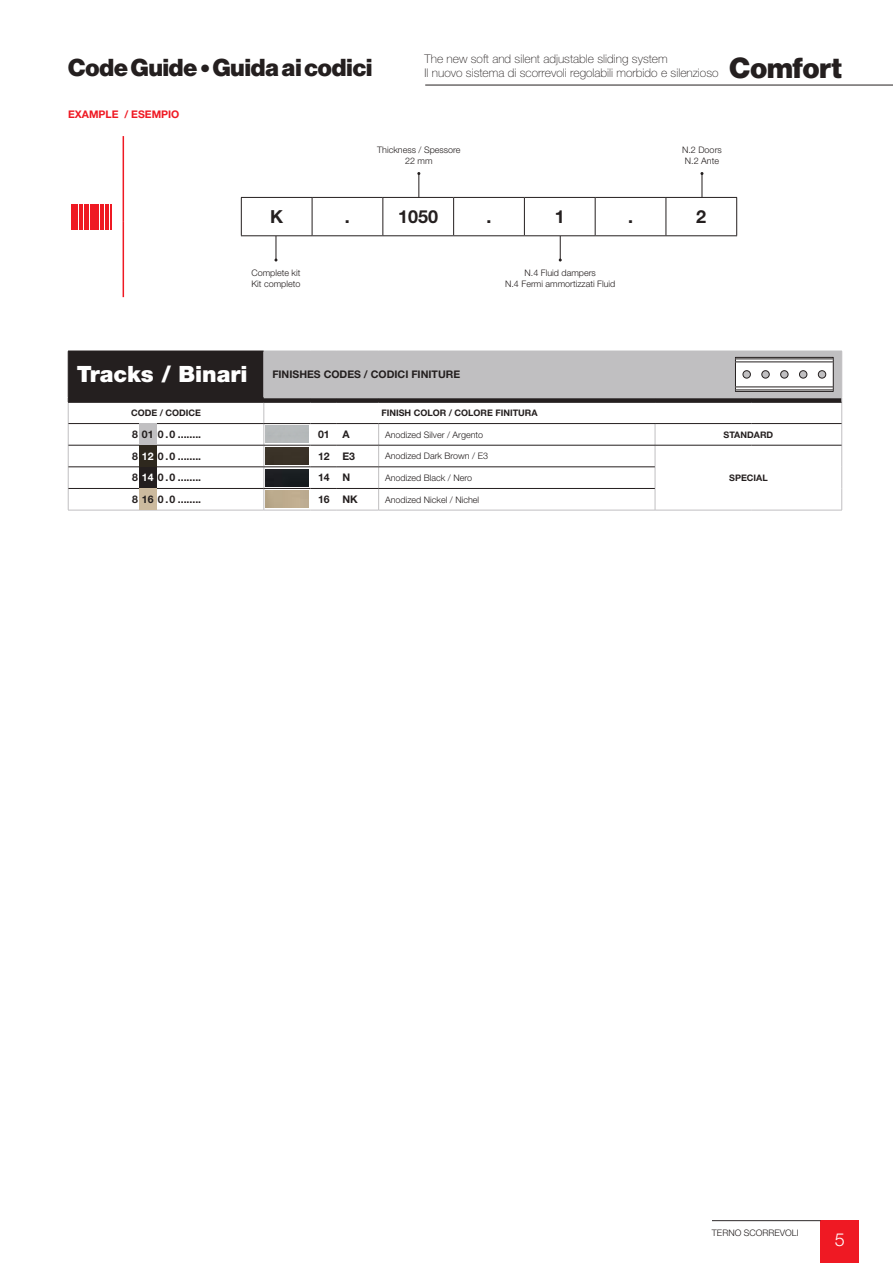
<style>
.page{position:relative;width:893px;height:1263px;background:#fff}
.page>*{position:absolute;margin:0;border:0;box-sizing:border-box;transform-origin:0 0}
.t1{font:900 28.5px "BW Haas Head 95";color:#241f1f}
.t2{font:900 24px "BW Haas Head 95";color:#241f1f}
.t3{font:700 18px "Helvetica Neue LT Std";color:#241f1f}
.t4{font:300 18px "Helvetica Neue LT Std";color:#fff}
.t5{font:100 12px/14.4px "Helvetica Neue LT Std";color:#241f1f}
.t6{font:700 10.5px "Helvetica Neue LT Std";color:#241f1f}
.t7{font:700 10.5px "Helvetica Neue LT Std";color:#ef1923}
.t8{font:300 9px/10.8px "Helvetica Neue LT Std";color:#241f1f;text-align:center}
.t9{font:700 9px "Helvetica Neue LT Std";color:#241f1f}
.s1{font-weight:900;font-size:22.5px;color:#fff}
.s2{color:#fff}
</style>
<div class="page">
<svg style="left:68px;top:351px;width:774px;height:160px"></svg>
<hr style="left:735px;top:359px;width:98px;height:1px;background:#241f1f">
<hr style="left:735px;top:362px;width:98px;height:1px;background:#241f1f">
<hr style="left:735px;top:390px;width:98px;height:1px;background:#241f1f">
<hr style="left:735px;top:387px;width:98px;height:1px;background:#241f1f">
<div style="left:139px;top:424px;width:17px;height:21px;background:#c1c0c2"></div>
<img style="left:266px;top:426px;width:42px;height:17px">
<div style="left:139px;top:445px;width:17px;height:22px;background:#2e281e"></div>
<img style="left:266px;top:447px;width:42px;height:17px">
<div style="left:139px;top:467px;width:17px;height:21px;background:#241f1f"></div>
<img style="left:266px;top:469px;width:42px;height:17px">
<div style="left:139px;top:489px;width:17px;height:21px;background:#ccba9e"></div>
<img style="left:266px;top:491px;width:42px;height:17px">
<hr style="left:123px;top:136px;width:1px;height:85px;background:#ef1923">
<hr style="left:123px;top:221px;width:1px;height:76px;background:#ef1923">
<div style="left:71px;top:204px;width:7px;height:26px;background:#ef1923"></div>
<hr style="left:100px;top:204px;width:4px;height:26px;background:#ef1923">
<div style="left:84px;top:204px;width:5px;height:26px;background:#ef1923"></div>
<div style="left:90px;top:204px;width:5px;height:26px;background:#ef1923"></div>
<svg style="left:96px;top:204px;width:3px;height:26px"></svg>
<hr style="left:79px;top:204px;width:4px;height:26px;background:#ef1923">
<hr style="left:106px;top:204px;width:3px;height:26px;background:#ef1923">
<svg style="left:110px;top:204px;width:1px;height:26px"></svg>
<hr style="left:241px;top:197px;width:71px;height:1px;background:#241f1f">
<hr style="left:241px;top:198px;width:1px;height:37px;background:#241f1f">
<hr style="left:312px;top:197px;width:71px;height:1px;background:#241f1f">
<hr style="left:312px;top:198px;width:1px;height:37px;background:#241f1f">
<hr style="left:383px;top:197px;width:71px;height:1px;background:#241f1f">
<hr style="left:382px;top:198px;width:1px;height:37px;background:#241f1f">
<hr style="left:454px;top:197px;width:70px;height:1px;background:#241f1f">
<hr style="left:453px;top:198px;width:1px;height:37px;background:#241f1f">
<hr style="left:524px;top:197px;width:71px;height:1px;background:#241f1f">
<hr style="left:524px;top:198px;width:1px;height:37px;background:#241f1f">
<hr style="left:595px;top:197px;width:71px;height:1px;background:#241f1f">
<hr style="left:595px;top:198px;width:1px;height:37px;background:#241f1f">
<hr style="left:666px;top:197px;width:71px;height:1px;background:#241f1f">
<hr style="left:666px;top:198px;width:1px;height:37px;background:#241f1f">
<hr style="left:736px;top:198px;width:1px;height:37px;background:#241f1f">
<hr style="left:241px;top:235px;width:71px;height:1px;background:#241f1f">
<hr style="left:312px;top:235px;width:71px;height:1px;background:#241f1f">
<hr style="left:383px;top:235px;width:71px;height:1px;background:#241f1f">
<hr style="left:454px;top:235px;width:70px;height:1px;background:#241f1f">
<hr style="left:524px;top:235px;width:71px;height:1px;background:#241f1f">
<hr style="left:595px;top:235px;width:71px;height:1px;background:#241f1f">
<hr style="left:666px;top:235px;width:71px;height:1px;background:#241f1f">
<svg style="left:274px;top:236px;width:3px;height:25px"></svg>
<svg style="left:417px;top:172px;width:3px;height:26px"></svg>
<svg style="left:700px;top:172px;width:3px;height:26px"></svg>
<svg style="left:559px;top:236px;width:3px;height:25px"></svg>
<hr style="left:425px;top:85px;width:468px;height:1px;background:#241f1f">
<div style="left:820px;top:1220px;width:39px;height:43px;background:#ef1923"></div>
<hr style="left:712px;top:1220px;width:108px;height:1px;background:#2e292a">
<h2 class="t2" style="left:68px;top:53px;width:306px">Code Guide • Guida ai codici</h2>
<h3 class="t5" style="left:425px;top:52px;width:296px">The new soft and silent adjustable sliding system<br>Il nuovo sistema di scorrevoli regolabili morbido e silenzioso</h3>
<h1 class="t1" style="left:730px;top:51px;width:114px">Comfort</h1>
<p class="t7" style="left:68px;top:107px;width:113px">EXAMPLE / ESEMPIO</p>
<p class="t8" style="left:377px;top:144px;width:85px">Thickness / Spessore<br>22 mm</p>
<p class="t8" style="left:682px;top:144px;width:41px">N.2 Doors<br>N.2 Ante</p>
<h3 class="t3" style="left:270px;top:205px;width:14px">K</h3>
<h3 class="t3" style="left:345px;top:205px;width:7px">.</h3>
<h3 class="t3" style="left:398px;top:205px;width:42px">1050</h3>
<h3 class="t3" style="left:486px;top:205px;width:7px">.</h3>
<h3 class="t3" style="left:555px;top:205px;width:12px">1</h3>
<h3 class="t3" style="left:628px;top:205px;width:7px">.</h3>
<h3 class="t3" style="left:696px;top:205px;width:12px">2</h3>
<p class="t8" style="left:251px;top:268px;width:51px;text-align:left">Complete kit<br>Kit completo</p>
<p class="t8" style="left:505px;top:268px;width:112px">N.4 Fluid dampers<br>N.4 Fermi ammortizzati Fluid</p>
<p class="t6" style="left:77px;top:368px;width:385px"><span class="s1">Tracks / Binari</span> FINISHES CODES / CODICI FINITURE</p>
<p class="t9" style="left:131px;top:407px;width:72px">CODE / CODICE</p>
<p class="t9" style="left:381px;top:407px;width:158px">FINISH COLOR / COLORE FINITURA</p>
<p class="t6" style="left:132px;top:428px;width:71px">8 01 0 .0 ........</p>
<p class="t6" style="left:318px;top:428px;width:33px">01 A</p>
<p class="t8" style="left:385px;top:429px;width:100px">Anodized Silver / Argento</p>
<p class="t9" style="left:724px;top:429px;width:51px">STANDARD</p>
<p class="t6" style="left:132px;top:449px;width:71px">8 <span class="s2">12</span> 0 .0 ........</p>
<p class="t6" style="left:318px;top:449px;width:39px">12 E3</p>
<p class="t8" style="left:385px;top:450px;width:105px">Anodized Dark Brown / E3</p>
<p class="t6" style="left:132px;top:471px;width:71px">8 <span class="s2">14</span> 0 .0 ........</p>
<p class="t6" style="left:318px;top:471px;width:34px">14 N</p>
<p class="t8" style="left:385px;top:472px;width:89px">Anodized Black / Nero</p>
<p class="t9" style="left:729px;top:472px;width:40px">SPECIAL</p>
<p class="t6" style="left:132px;top:493px;width:71px">8 16 0 .0 ........</p>
<p class="t6" style="left:318px;top:493px;width:41px">16 NK</p>
<p class="t8" style="left:385px;top:494px;width:96px">Anodized Nickel / Nichel</p>
<p class="t8" style="left:712px;top:1227px;width:88px">TERNO SCORREVOLI</p>
<h3 class="t4" style="left:835px;top:1229px;width:12px">5</h3>
</div>
